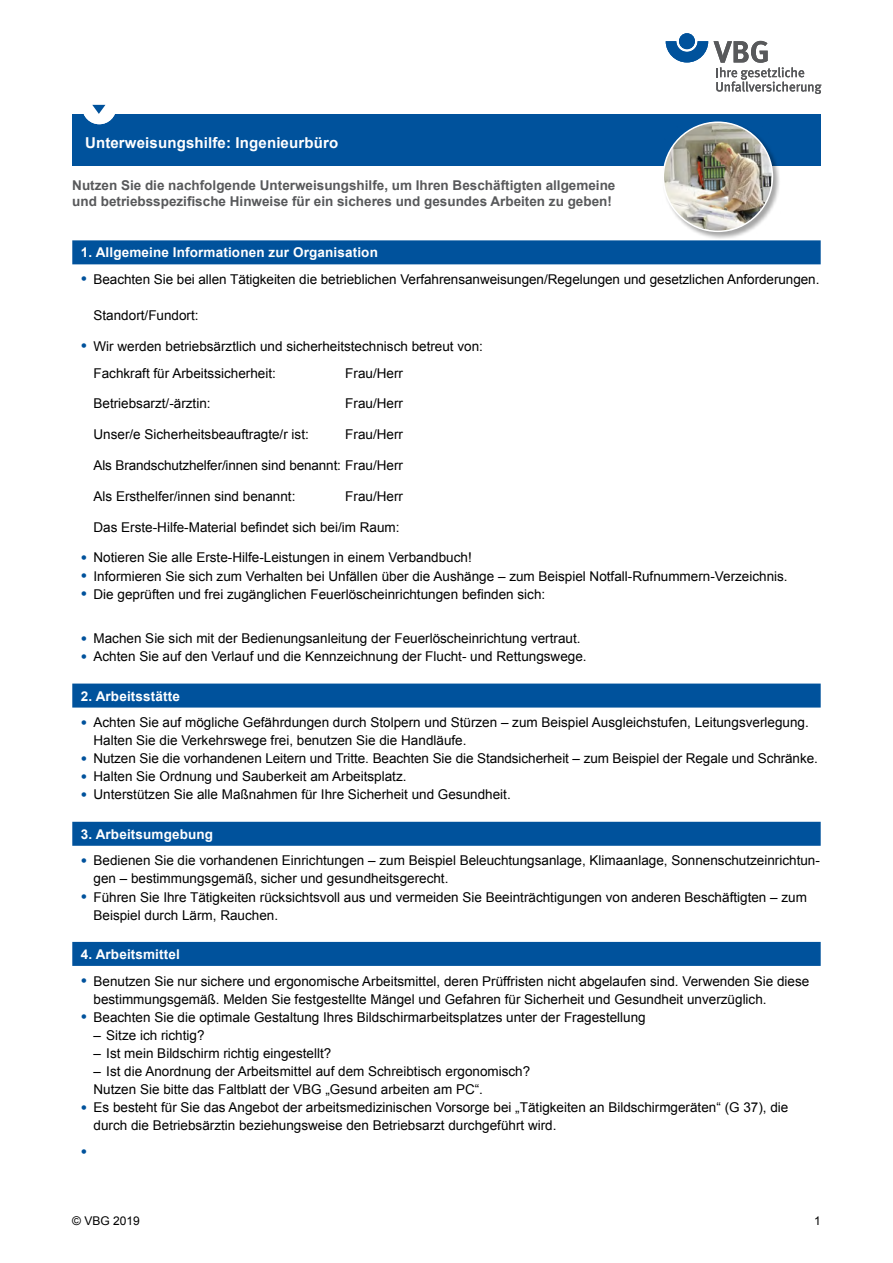
<style>
.page{position:relative;width:893px;height:1263px;background:#fff}
.page>*{position:absolute;margin:0;border:0;box-sizing:border-box;transform-origin:0 0}
.t1{font:18px "Arial";color:#00529c}
.t2{font:700 15px "Arial";letter-spacing:.01em;color:#fff}
.Fließtext{font:13.5px/18.1px "Arial";color:#000}
.t3{font:700 13.5px/16.5px "Arial";color:#58595b}
.Zwischenüberschrifte{font:700 13.5px "Arial";letter-spacing:.01em;color:#fff}
.t4{font:12px "Arial";color:#000}
.s1{font-size:18px;color:#00529c}
</style>
<div class="page">
<div style="left:72px;top:114px;width:749px;height:51px;background:#00529c"></div>
<div style="left:662px;top:121px;width:119px;height:119px;background:#000;opacity:.35"></div>
<img style="left:663px;top:122px;width:109px;height:109px;border-radius:55px">
<div style="left:663px;top:121px;width:110px;height:111px;border:2px solid #fff;border-radius:50%"></div>
<div style="left:679px;top:33px;width:16px;height:16px;background:#00529c;border-radius:50%"></div>
<svg style="left:666px;top:41px;width:156px;height:53px"></svg>
<div style="left:82px;top:90px;width:34px;height:34px;background:#fff;border-radius:50%"></div>
<svg style="left:92px;top:105px;width:13px;height:9px"></svg>
<div style="left:72px;top:240px;width:749px;height:24px;background:#00529c"></div>
<div style="left:72px;top:683px;width:749px;height:24px;background:#00529c"></div>
<div style="left:72px;top:822px;width:749px;height:24px;background:#00529c"></div>
<div style="left:72px;top:942px;width:749px;height:24px;background:#00529c"></div>
<h1 class="t2" style="left:85px;top:133px;width:255px">Unterweisungshilfe: Ingenieurbüro</h1>
<p class="t3" style="left:72px;top:177px;width:545px">Nutzen Sie die nachfolgende Unterweisungshilfe, um Ihren Beschäftigten allgemeine und betriebsspezifische Hinweise für ein sicheres und gesundes Arbeiten zu geben!</p>
<p class="Zwischenüberschrifte" style="left:81px;top:244px;width:299px">1. Allgemeine Informationen zur Organisation</p>
<p class="Fließtext" style="left:81px;top:270px;width:740px"><span class="s1">•</span> Beachten Sie bei allen Tätigkeiten die betrieblichen Verfahrensanweisungen/Regelungen und gesetzlichen Anforderungen.</p>
<p class="Fließtext" style="left:94px;top:306px;width:107px">Standort/Fundort:</p>
<p class="Fließtext" style="left:81px;top:337px;width:404px"><span class="s1">•</span> Wir werden betriebsärztlich und sicherheitstechnisch betreut von:</p>
<p class="Fließtext" style="left:94px;top:364px;width:184px">Fachkraft für Arbeitssicherheit:</p>
<p class="Fließtext" style="left:345px;top:364px;width:59px">Frau/Herr</p>
<p class="Fließtext" style="left:94px;top:395px;width:119px">Betriebsarzt/-ärztin:</p>
<p class="Fließtext" style="left:345px;top:395px;width:59px">Frau/Herr</p>
<p class="Fließtext" style="left:94px;top:425px;width:217px">Unser/e Sicherheitsbeauftragte/r ist:</p>
<p class="Fließtext" style="left:345px;top:425px;width:59px">Frau/Herr</p>
<p class="Fließtext" style="left:94px;top:456px;width:311px">Als Brandschutzhelfer/innen sind benannt: Frau/Herr</p>
<p class="Fließtext" style="left:94px;top:487px;width:203px">Als Ersthelfer/innen sind benannt:</p>
<p class="Fließtext" style="left:345px;top:487px;width:59px">Frau/Herr</p>
<p class="Fließtext" style="left:94px;top:518px;width:308px">Das Erste-Hilfe-Material befindet sich bei/im Raum:</p>
<p class="Fließtext" style="left:81px;top:549px;width:392px"><span class="s1">•</span> Notieren Sie alle Erste-Hilfe-Leistungen in einem Verbandbuch!</p>
<p class="Fließtext" style="left:81px;top:567px;width:708px"><span class="s1">•</span> Informieren Sie sich zum Verhalten bei Unfällen über die Aushänge – zum Beispiel Notfall-Rufnummern-Verzeichnis.</p>
<p class="Fließtext" style="left:81px;top:585px;width:466px"><span class="s1">•</span> Die geprüften und frei zugänglichen Feuerlöscheinrichtungen befinden sich:</p>
<p class="Fließtext" style="left:81px;top:629px;width:501px"><span class="s1">•</span> Machen Sie sich mit der Bedienungsanleitung der Feuerlöscheinrichtung vertraut.</p>
<p class="Fließtext" style="left:81px;top:647px;width:507px"><span class="s1">•</span> Achten Sie auf den Verlauf und die Kennzeichnung der Flucht- und Rettungswege.</p>
<p class="Zwischenüberschrifte" style="left:81px;top:687px;width:101px">2. Arbeitsstätte</p>
<p class="Fließtext" style="left:94px;top:713px;width:717px;text-indent:-13px"><span class="s1">•</span> Achten Sie auf mögliche Gefährdungen durch Stolpern und Stürzen – zum Beispiel Ausgleichstufen, Leitungsverlegung.<br>Halten Sie die Verkehrswege frei, benutzen Sie die Handläufe.</p>
<p class="Fließtext" style="left:81px;top:750px;width:739px"><span class="s1">•</span> Nutzen Sie die vorhandenen Leitern und Tritte. Beachten Sie die Standsicherheit – zum Beispiel der Regale und Schränke.</p>
<p class="Fließtext" style="left:81px;top:768px;width:327px"><span class="s1">•</span> Halten Sie Ordnung und Sauberkeit am Arbeitsplatz.</p>
<p class="Fließtext" style="left:81px;top:786px;width:431px"><span class="s1">•</span> Unterstützen Sie alle Maßnahmen für Ihre Sicherheit und Gesundheit.</p>
<p class="Zwischenüberschrifte" style="left:81px;top:825px;width:134px">3. Arbeitsumgebung</p>
<p class="Fließtext" style="left:94px;top:852px;width:728px;text-indent:-13px"><span class="s1">•</span> Bedienen Sie die vorhandenen Einrichtungen – zum Beispiel Beleuchtungsanlage, Klimaanlage, Sonnenschutzeinrichtun&shy;gen – bestimmungsgemäß, sicher und gesundheitsgerecht.</p>
<p class="Fließtext" style="left:94px;top:888px;width:715px;text-indent:-13px"><span class="s1">•</span> Führen Sie Ihre Tätigkeiten rücksichtsvoll aus und vermeiden Sie Beeinträchtigungen von anderen Beschäftigten – zum<br>Beispiel durch Lärm, Rauchen.</p>
<p class="Zwischenüberschrifte" style="left:81px;top:945px;width:101px">4. Arbeitsmittel</p>
<p class="Fließtext" style="left:94px;top:972px;width:717px;text-indent:-13px"><span class="s1">•</span> Benutzen Sie nur sichere und ergonomische Arbeitsmittel, deren Prüffristen nicht abgelaufen sind. Verwenden Sie diese bestimmungsgemäß. Melden Sie festgestellte Mängel und Gefahren für Sicherheit und Gesundheit unverzüglich.</p>
<p class="Fließtext" style="left:81px;top:1008px;width:566px"><span class="s1">•</span> Beachten Sie die optimale Gestaltung Ihres Bildschirmarbeitsplatzes unter der Fragestellung</p>
<p class="Fließtext" style="left:94px;top:1026px;width:113px">– Sitze ich richtig?</p>
<p class="Fließtext" style="left:94px;top:1044px;width:239px">– Ist mein Bildschirm richtig eingestellt?</p>
<p class="Fließtext" style="left:94px;top:1062px;width:438px">– Ist die Anordnung der Arbeitsmittel auf dem Schreibtisch ergonomisch?</p>
<p class="Fließtext" style="left:94px;top:1080px;width:391px">Nutzen Sie bitte das Faltblatt der VBG „Gesund arbeiten am PC“.</p>
<p class="Fließtext" style="left:94px;top:1098px;width:696px;text-indent:-13px"><span class="s1">•</span> Es besteht für Sie das Angebot der arbeitsmedizinischen Vorsorge bei „Tätigkeiten an Bildschirmgeräten“ (G 37), die durch die Betriebsärztin beziehungsweise den Betriebsarzt durchgeführt wird.</p>
<p class="t1" style="left:81px;top:1140px;width:8px">•</p>
<p class="t4" style="left:72px;top:1212px;width:69px">© VBG 2019</p>
<p class="t4" style="left:814px;top:1212px;width:8px">1</p>
</div>
